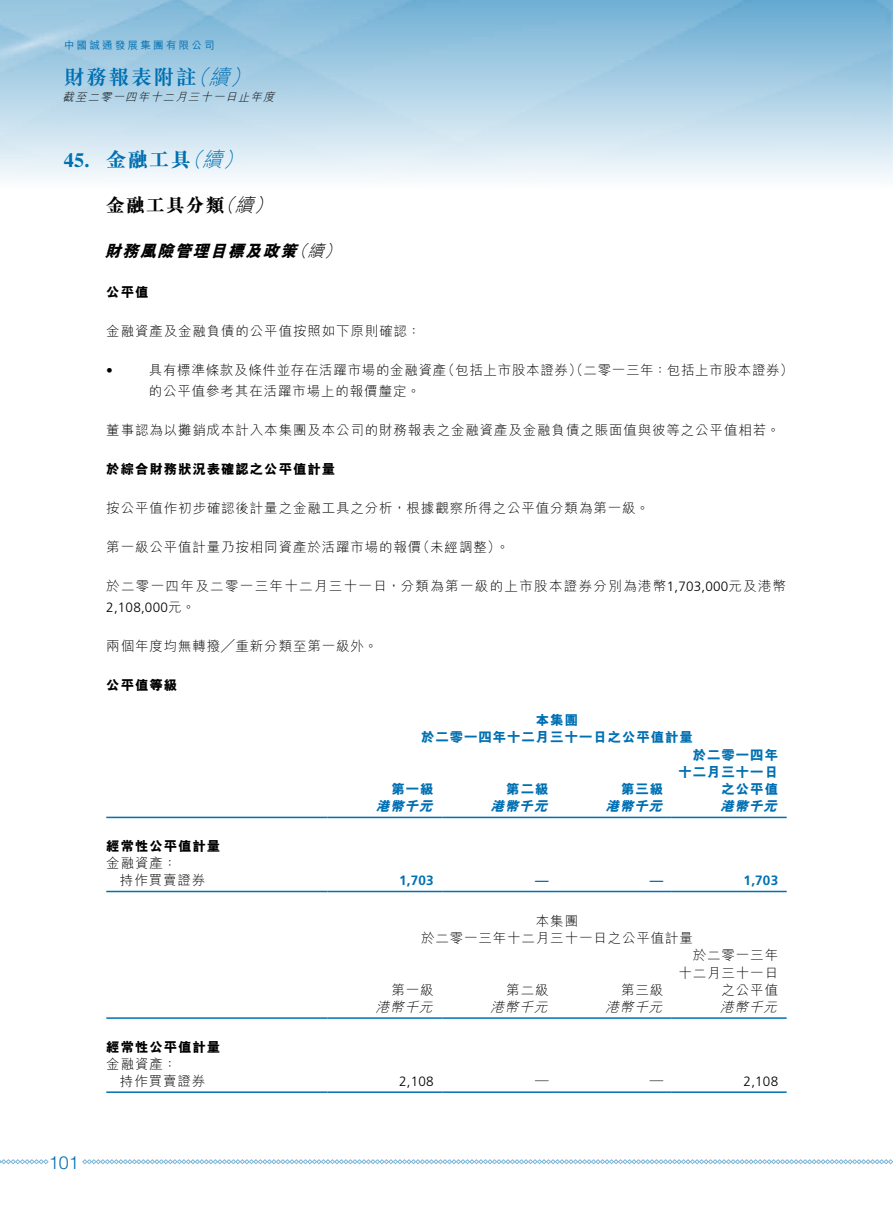
<style>
.page{position:relative;width:893px;height:1212px;background:#fff}
.page>*{position:absolute;margin:0;border:0;box-sizing:border-box;transform-origin:0 0}
.t1{font:700 21px "M Sung HK";letter-spacing:.065em;color:#0070b2}
.t2{font:italic 300 21px "M Hei HK";color:#0070b2}
._01_Subhead_1{font:800 20.25px "M Sung HK";color:#0070b2}
._01_Subhead_1-2{font:italic 300 20.25px "M Hei HK";color:#0070b2}
._01_Subhead_1-3{font:700 20.25px "Times LT Std";color:#0070b2}
._02_Subhead_2{font:800 18.75px "M Sung HK";letter-spacing:.06em;color:#000}
._02_Subhead_2-2{font:italic 300 18.75px "M Hei HK";color:#000}
.t3{font:300 18px "Helvetica LT Std";color:#0070b2}
._03_Subhead_3{font:italic 800 16.5px "M Hei HK";color:#000}
._03_Subhead_3-2{font:italic 300 16.5px "M Hei HK";color:#000}
._00_Body_Text{font:300 13.5px "M Hei HK";letter-spacing:.065em;color:#000}
._00_Body_Text-2{font:300 13.5px/21px "M Hei HK";letter-spacing:.1em;color:#000}
._00_Body_Text-3{font:800 13.5px "M Hei HK";letter-spacing:.065em;color:#0070b2}
._00_Body_Text-4{font:800 13.5px "M Hei HK";letter-spacing:.065em;color:#000}
._00_Body_Text-5{font:italic 800 13.5px "M Hei HK";color:#0070b2}
._00_Body_Text-6{font:italic 300 13.5px "M Hei HK";color:#000}
._00_Body_Text-7{font:700 13.5px "Frutiger LT Std";letter-spacing:.015em;color:#0070b2}
._00_Body_Text-8{font:300 13.5px "Frutiger LT Std";letter-spacing:.015em;color:#000}
.t4{font:italic 300 11.25px "M Hei HK";color:#000}
.t5{font:500 10.5px "M Hei HK";letter-spacing:.215em;color:#0070b2}
.s1{font-weight:300}
.s2{font-family:"Frutiger LT Std"}
</style>
<div class="page">
<img style="left:0;top:0;width:893px;height:179px">
<svg style="left:0;top:1159px;width:49px;height:5px"></svg>
<svg style="left:82px;top:1159px;width:811px;height:5px"></svg>
<hr style="left:106px;top:817px;width:221px;height:1px;background:#0070b2">
<hr style="left:327px;top:817px;width:115px;height:1px;background:#0070b2">
<hr style="left:442px;top:817px;width:115px;height:1px;background:#0070b2">
<hr style="left:557px;top:817px;width:115px;height:1px;background:#0070b2">
<hr style="left:672px;top:817px;width:115px;height:1px;background:#0070b2">
<hr style="left:106px;top:891px;width:221px;height:1px;background:#0070b2">
<hr style="left:327px;top:891px;width:115px;height:1px;background:#0070b2">
<hr style="left:442px;top:891px;width:115px;height:1px;background:#0070b2">
<hr style="left:557px;top:891px;width:115px;height:1px;background:#0070b2">
<hr style="left:672px;top:891px;width:115px;height:1px;background:#0070b2">
<hr style="left:106px;top:1017px;width:221px;height:2px;background:#0070b2">
<hr style="left:327px;top:1017px;width:115px;height:2px;background:#0070b2">
<hr style="left:442px;top:1017px;width:115px;height:2px;background:#0070b2">
<hr style="left:557px;top:1017px;width:115px;height:2px;background:#0070b2">
<hr style="left:672px;top:1017px;width:115px;height:2px;background:#0070b2">
<hr style="left:106px;top:1091px;width:221px;height:2px;background:#0070b2">
<hr style="left:327px;top:1091px;width:115px;height:2px;background:#0070b2">
<hr style="left:442px;top:1091px;width:115px;height:2px;background:#0070b2">
<hr style="left:557px;top:1091px;width:115px;height:2px;background:#0070b2">
<hr style="left:672px;top:1091px;width:115px;height:2px;background:#0070b2">
<p class="t5" style="left:64px;top:38px;width:152px">中國誠通發展集團有限公司</p>
<h1 class="t2" style="left:208px;top:66px;width:28px">續</h1>
<h1 class="t2" style="left:187px;top:66px;width:28px">（</h1>
<h1 class="t2" style="left:230px;top:66px;width:28px">(</h1>
<h1 class="t1" style="left:64px;top:66px;width:135px">財務報表附註</h1>
<p class="t4" style="left:63px;top:91px;width:216px">截至二零一四年十二月三十一日止年度</p>
<p class="_01_Subhead_1-3" style="left:64px;top:148px;width:27px">45.</p>
<p class="_01_Subhead_1-2" style="left:202px;top:149px;width:27px">續</p>
<p class="_01_Subhead_1-2" style="left:182px;top:149px;width:27px">（</p>
<p class="_01_Subhead_1-2" style="left:223px;top:149px;width:27px">(</p>
<p class="_01_Subhead_1" style="left:106px;top:149px;width:86px">金融工具</p>
<p class="_02_Subhead_2-2" style="left:235px;top:196px;width:25px">續</p>
<p class="_02_Subhead_2-2" style="left:216px;top:196px;width:25px">（</p>
<p class="_02_Subhead_2-2" style="left:254px;top:196px;width:25px">(</p>
<p class="_02_Subhead_2" style="left:106px;top:196px;width:120px">金融工具分類</p>
<p class="_03_Subhead_3" style="left:105px;top:243px;width:225px">財務風險管理目標及政策<span class="s1">續</span></p>
<p class="_03_Subhead_3-2" style="left:291px;top:243px;width:22px">（</p>
<p class="_03_Subhead_3-2" style="left:324px;top:243px;width:22px">(</p>
<p class="_00_Body_Text-4" style="left:106px;top:285px;width:44px">公平值</p>
<p class="_00_Body_Text" style="left:106px;top:324px;width:316px">金融資產及金融負債的公平值按照如下原則確認：</p>
<p class="_00_Body_Text-8" style="left:106px;top:362px;width:8px">•</p>
<p class="_00_Body_Text" style="left:441px;top:363px;width:353px">（包括上市股本證券）（二零一三年：包括上市股本證券(</p>
<p class="_00_Body_Text" style="left:149px;top:363px;width:299px">具有標準條款及條件並存在活躍市場的金融資產</p>
<p class="_00_Body_Text" style="left:149px;top:384px;width:273px">的公平值參考其在活躍市場上的報價釐定。</p>
<p class="_00_Body_Text" style="left:106px;top:423px;width:675px">董事認為以攤銷成本計入本集團及本公司的財務報表之金融資產及金融負債之賬面值與彼等之公平值相若。</p>
<p class="_00_Body_Text-4" style="left:106px;top:462px;width:230px">於綜合財務狀況表確認之公平值計量</p>
<p class="_00_Body_Text" style="left:106px;top:501px;width:544px">按公平值作初步確認後計量之金融工具之分析，根據觀察所得之公平值分類為第一級。</p>
<p class="_00_Body_Text" style="left:496px;top:540px;width:15px">。</p>
<p class="_00_Body_Text" style="left:417px;top:540px;width:85px">（未經調整(</p>
<p class="_00_Body_Text" style="left:106px;top:540px;width:317px">第一級公平值計量乃按相同資產於活躍市場的報價</p>
<p class="_00_Body_Text-2" style="left:106px;top:575px;width:682px">於二零一四年及二零一三年十二月三十一日，分類為第一級的上市股本證券分別為港幣<span class="s2">1,703,000</span>元及港幣<br><span class="s2">2,108,000</span>元。</p>
<p class="_00_Body_Text" style="left:106px;top:639px;width:273px">兩個年度均無轉撥╱重新分類至第一級外。</p>
<p class="_00_Body_Text-4" style="left:106px;top:678px;width:72px">公平值等級</p>
<p class="_00_Body_Text-3" style="left:536px;top:713px;width:44px">本集團</p>
<p class="_00_Body_Text-3" style="left:421px;top:731px;width:274px">於二零一四年十二月三十一日之公平值計量</p>
<p class="_00_Body_Text-3" style="left:621px;top:782px;width:44px">第三級</p>
<p class="_00_Body_Text-3" style="left:693px;top:748px;width:87px">於二零一四年</p>
<p class="_00_Body_Text-3" style="left:678px;top:765px;width:101px">十二月三十一日</p>
<p class="_00_Body_Text-3" style="left:722px;top:782px;width:58px">之公平值</p>
<p class="_00_Body_Text-5" style="left:720px;top:800px;width:62px">港幣千元</p>
<p class="_00_Body_Text-3" style="left:391px;top:782px;width:44px">第一級</p>
<p class="_00_Body_Text-3" style="left:506px;top:782px;width:44px">第二級</p>
<p class="_00_Body_Text-5" style="left:376px;top:800px;width:62px">港幣千元</p>
<p class="_00_Body_Text-5" style="left:491px;top:800px;width:62px">港幣千元</p>
<p class="_00_Body_Text-5" style="left:605px;top:800px;width:62px">港幣千元</p>
<p class="_00_Body_Text-4" style="left:106px;top:839px;width:116px">經常性公平值計量</p>
<p class="_00_Body_Text" style="left:106px;top:856px;width:72px">金融資產：</p>
<p class="_00_Body_Text" style="left:120px;top:873px;width:87px">持作買賣證券</p>
<p class="_00_Body_Text-4" style="left:106px;top:1040px;width:116px">經常性公平值計量</p>
<p class="_00_Body_Text" style="left:106px;top:1057px;width:72px">金融資產：</p>
<p class="_00_Body_Text" style="left:120px;top:1074px;width:87px">持作買賣證券</p>
<p class="_00_Body_Text-7" style="left:399px;top:873px;width:36px">1,703</p>
<p class="_00_Body_Text-7" style="left:535px;top:873px;width:15px">—</p>
<p class="_00_Body_Text-7" style="left:650px;top:873px;width:15px">—</p>
<p class="_00_Body_Text-7" style="left:744px;top:873px;width:36px">1,703</p>
<p class="_00_Body_Text" style="left:536px;top:914px;width:44px">本集團</p>
<p class="_00_Body_Text" style="left:421px;top:931px;width:274px">於二零一三年十二月三十一日之公平值計量</p>
<p class="_00_Body_Text" style="left:621px;top:983px;width:44px">第三級</p>
<p class="_00_Body_Text" style="left:693px;top:948px;width:87px">於二零一三年</p>
<p class="_00_Body_Text" style="left:678px;top:966px;width:101px">十二月三十一日</p>
<p class="_00_Body_Text" style="left:722px;top:983px;width:58px">之公平值</p>
<p class="_00_Body_Text-6" style="left:720px;top:1000px;width:62px">港幣千元</p>
<p class="_00_Body_Text" style="left:391px;top:983px;width:44px">第一級</p>
<p class="_00_Body_Text" style="left:506px;top:983px;width:44px">第二級</p>
<p class="_00_Body_Text-6" style="left:376px;top:1000px;width:62px">港幣千元</p>
<p class="_00_Body_Text-6" style="left:491px;top:1000px;width:62px">港幣千元</p>
<p class="_00_Body_Text-6" style="left:605px;top:1000px;width:62px">港幣千元</p>
<p class="_00_Body_Text-8" style="left:399px;top:1074px;width:36px">2,108</p>
<p class="_00_Body_Text" style="left:535px;top:1074px;width:15px">—</p>
<p class="_00_Body_Text" style="left:650px;top:1074px;width:15px">—</p>
<p class="_00_Body_Text-8" style="left:744px;top:1074px;width:36px">2,108</p>
<h3 class="t3" style="left:49px;top:1151px;width:32px">101</h3>
</div>
